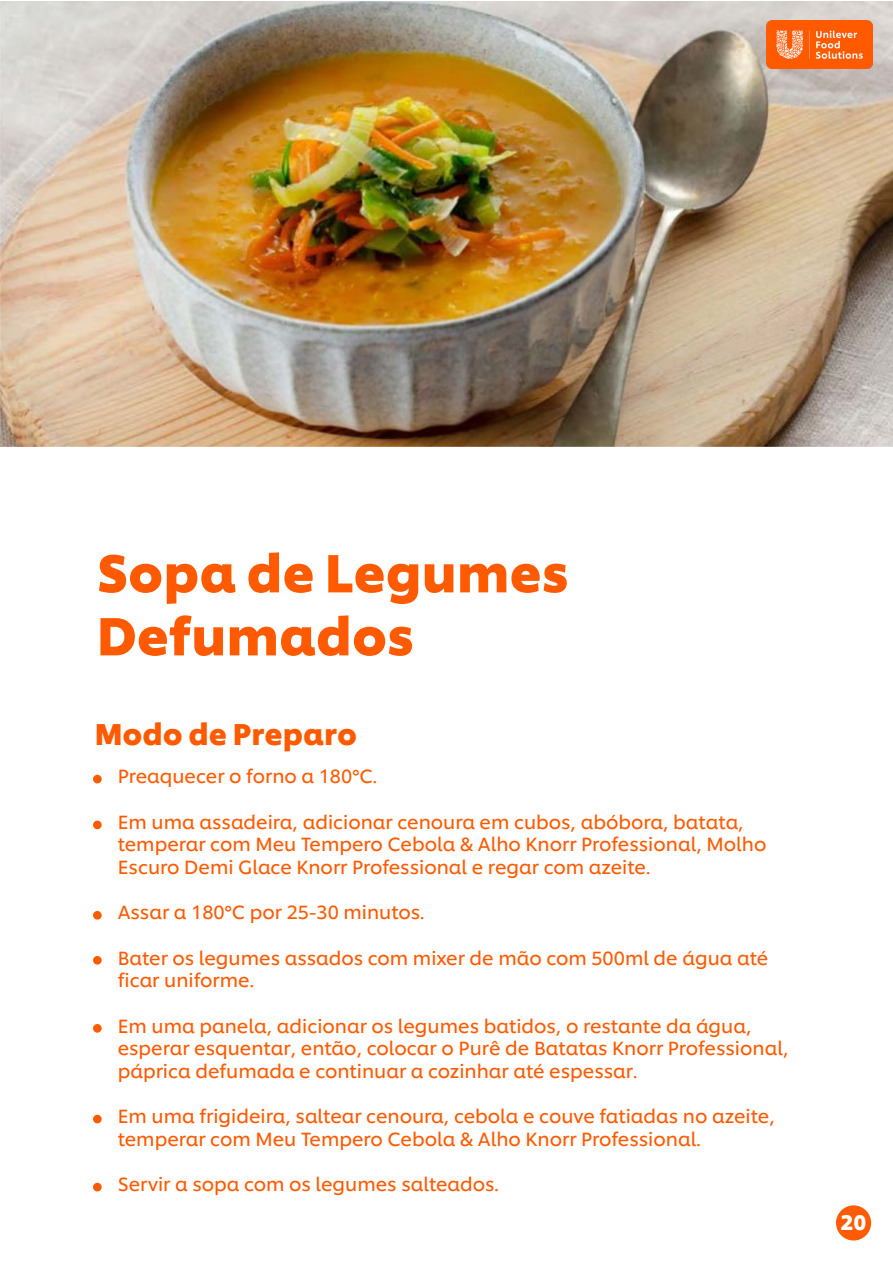
<style>
.page{position:relative;width:893px;height:1263px;background:#fff}
.page>*{position:absolute;margin:0;border:0;box-sizing:border-box;transform-origin:0 0}
.t1{font:700 52.5px/63px "Unilever Shilling";color:#ff5a00}
.t2{font:700 29.7px "Unilever Shilling";color:#ff5a00}
.t3{font:700 21px "Unilever Shilling";color:#fff}
.t4{font:18.9px/22.6px "Unilever Shilling";color:#ff5a00}
</style>
<div class="page">
<img style="left:0;top:1px;width:893px;height:446px">
<div style="left:93px;top:775px;width:9px;height:8px;background:#ff5a00;border-radius:50%"></div>
<div style="left:93px;top:820px;width:9px;height:9px;background:#ff5a00;border-radius:50%"></div>
<div style="left:93px;top:956px;width:9px;height:8px;background:#ff5a00;border-radius:50%"></div>
<div style="left:93px;top:911px;width:9px;height:8px;background:#ff5a00;border-radius:50%"></div>
<div style="left:93px;top:1024px;width:9px;height:9px;background:#ff5a00;border-radius:50%"></div>
<div style="left:93px;top:1115px;width:9px;height:8px;background:#ff5a00;border-radius:50%"></div>
<div style="left:93px;top:1183px;width:9px;height:8px;background:#ff5a00;border-radius:50%"></div>
<div style="left:836px;top:1205px;width:35px;height:35px;background:#ff5a04;border-radius:50%"></div>
<img style="left:766px;top:21px;width:106px;height:48px">
<h1 class="t1" style="left:97px;top:537px;width:473px">Sopa de Legumes<br>Defumados</h1>
<h2 class="t2" style="left:95px;top:710px;width:264px">Modo de Preparo</h2>
<p class="t4" style="left:118px;top:764px;width:261px">Preaquecer o forno a 180°C.</p>
<p class="t4" style="left:118px;top:809px;width:650px">Em uma assadeira, adicionar cenoura em cubos, abóbora, batata, temperar com Meu Tempero Cebola &amp; Alho Knorr Professional, Molho<br>Escuro Demi Glace Knorr Professional e regar com azeite.</p>
<p class="t4" style="left:118px;top:900px;width:308px">Assar a 180°C por 25-30 minutos.</p>
<p class="t4" style="left:118px;top:945px;width:652px">Bater os legumes assados com mixer de mão com 500ml de água até ficar uniforme.</p>
<p class="t4" style="left:118px;top:1013px;width:672px">Em uma panela, adicionar os legumes batidos, o restante da água, esperar esquentar, então, colocar o Purê de Batatas Knorr Professional, páprica defumada e continuar a cozinhar até espessar.</p>
<p class="t4" style="left:118px;top:1104px;width:659px">Em uma frigideira, saltear cenoura, cebola e couve fatiadas no azeite, temperar com Meu Tempero Cebola &amp; Alho Knorr Professional.</p>
<p class="t4" style="left:118px;top:1172px;width:383px">Servir a sopa com os legumes salteados.</p>
<p class="t3" style="left:841px;top:1206px;width:27px">20</p>
</div>
